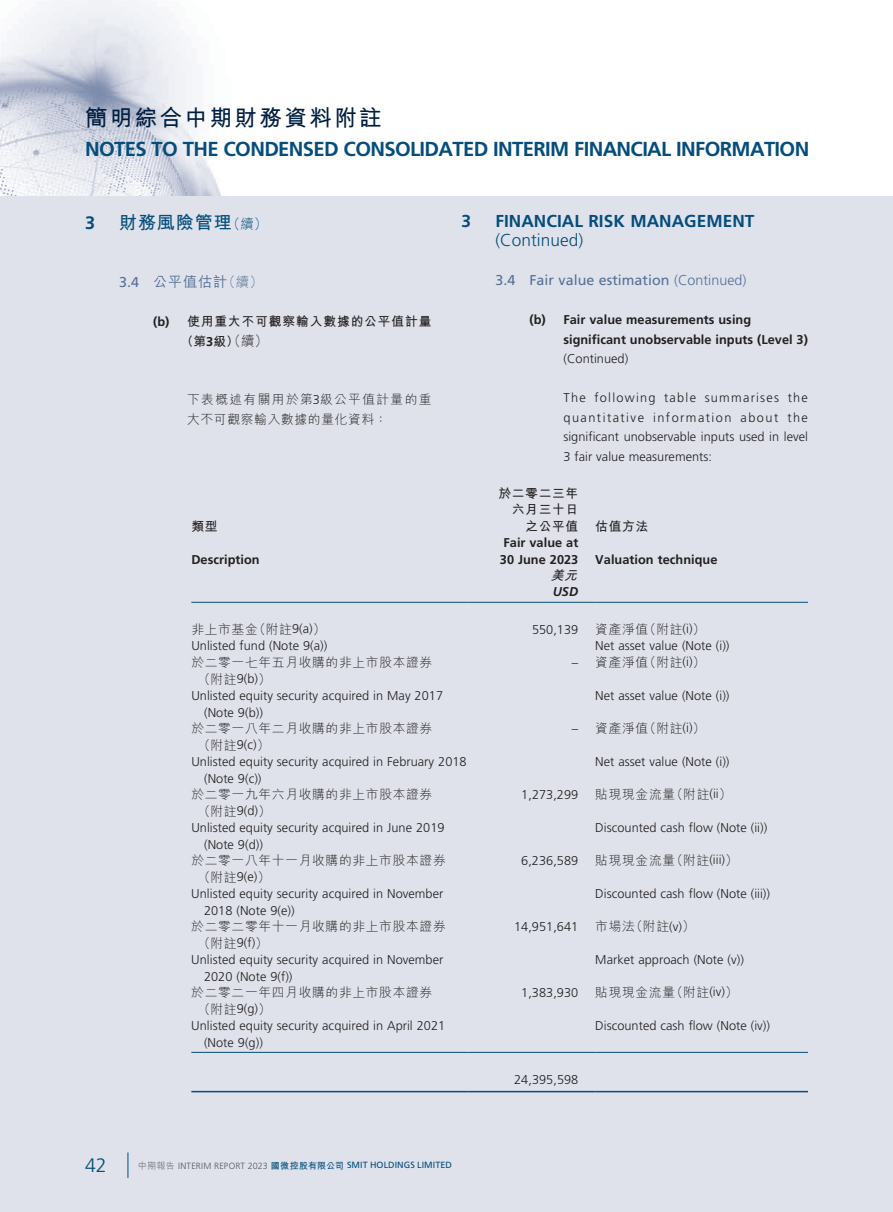
<style>
.page{position:relative;width:893px;height:1212px;background:#fff}
.page>*{position:absolute;margin:0;border:0;box-sizing:border-box;transform-origin:0 0}
.t1{font:700 22.5px "M Hei HK";letter-spacing:.11em;color:#001e40}
.t2{font:700 20.25px "Frutiger LT Std";letter-spacing:-.03em;color:#044d7c}
.t3{font:300 19.5px "Frutiger LT Std";color:#044d7c}
.t4{font:700 18px "M Hei HK";letter-spacing:.055em;color:#044d7c}
.t5{font:700 18px "Frutiger LT Std";color:#044d7c}
.t6{font:700 17.25px "Frutiger LT Std";letter-spacing:.005em;color:#044d7c}
.t7{font:300 17.25px "Frutiger LT Std";letter-spacing:.005em;color:#044d7c}
.t8{font:14.25px "Frutiger LT Std";letter-spacing:.005em;color:#557096}
.t9{font:500 14.25px "M Hei HK";letter-spacing:.055em;color:#557096}
.t10{font:300 12.75px/16.5px "Frutiger LT Std";letter-spacing:.005em;color:#231f20}
.t11{font:300 12.75px/16.5px "M Hei HK";letter-spacing:.055em;color:#231f20}
.t12{font:700 12.75px/19.5px "Frutiger LT Std";letter-spacing:.005em;color:#231f20}
.t13{font:700 12.75px/16.5px "M Hei HK";letter-spacing:.07em;color:#231f20}
.t14{font:300 12.75px/19.5px "M Hei HK";letter-spacing:.11em;color:#231f20}
.t15{font:italic 700 12.75px "Frutiger LT Std";color:#231f20}
.t16{font:italic 700 12.75px "M Hei HK";color:#231f20}
.t17{font:9px "Frutiger LT Std";letter-spacing:.005em;color:#044d7c}
.s1{font-weight:300;font-size:13.5px}
.s2{font-family:"Frutiger LT Std";font-weight:400}
.s3{font-family:"Frutiger LT Std"}
.s4{font-weight:300}
.s5{font-family:"M Hei HK";font-weight:300;color:#57585a}
.s6{font-weight:300;color:#57585a}
.s7{font-family:"M Hei HK";font-weight:700}
</style>
<div class="page">
<div style="left:0;top:0;width:892px;height:1212px;background:#dfe2eb"></div>
<img style="left:0;top:0;width:892px;height:196px">
<svg style="left:128px;top:1152px;width:1px;height:26px"></svg>
<hr style="left:191px;top:602px;width:277px;height:1px;background:#044d7c">
<hr style="left:468px;top:602px;width:127px;height:1px;background:#044d7c">
<hr style="left:595px;top:602px;width:213px;height:1px;background:#044d7c">
<hr style="left:191px;top:1052px;width:277px;height:1px;background:#044d7c">
<hr style="left:468px;top:1052px;width:127px;height:1px;background:#044d7c">
<hr style="left:595px;top:1052px;width:213px;height:1px;background:#044d7c">
<hr style="left:191px;top:1091px;width:277px;height:1px;background:#044d7c">
<hr style="left:468px;top:1091px;width:127px;height:1px;background:#044d7c">
<hr style="left:595px;top:1091px;width:213px;height:1px;background:#044d7c">
<h1 class="t1" style="left:85px;top:102px;width:298px">簡明綜合中期財務資料附註</h1>
<h2 class="t2" style="left:85px;top:137px;width:726px">NOTES TO THE CONDENSED CONSOLIDATED INTERIM FINANCIAL INFORMATION</h2>
<h3 class="t5" style="left:85px;top:212px;width:12px">3</h3>
<h3 class="t4" style="left:119px;top:209px;width:150px">財務風險管理<span class="s1">（續）</span></h3>
<p class="t9" style="left:119px;top:272px;width:145px"><span class="s2">3.4</span> 公平值估計<span class="s1">（續）</span></p>
<p class="t13" style="left:181px;top:311px;width:252px;line-height:19.5px;text-indent:-28px"><span class="s3">(b)</span> 使用重大不可觀察輸入數據的公平值計量（第<span class="s3">3</span>級）<span class="s1">（續）</span></p>
<p class="t14" style="left:187px;top:390px;width:246px">下表概述有關用於第<span class="s3">3</span>級公平值計量的重大不可觀察輸入數據的量化資料：</p>
<p class="t13" style="left:191px;top:516px;width:28px">類型</p>
<p class="t12" style="left:191px;top:549px;width:70px">Description</p>
<h3 class="t6" style="left:461px;top:211px;width:11px">3</h3>
<h3 class="t6" style="left:495px;top:211px;width:261px">FINANCIAL RISK MANAGEMENT</h3>
<h3 class="t7" style="left:495px;top:231px;width:89px">(Continued)</h3>
<p class="t8" style="left:495px;top:272px;width:253px">3.4 Fair value estimation <span class="s4">(Continued)</span></p>
<p class="t12" style="left:563px;top:310px;width:246px;text-indent:-34px">(b) Fair value measurements using significant unobservable inputs (Level 3)</p>
<p class="t10" style="left:563px;top:351px;width:66px">(Continued)</p>
<p class="t10" style="left:563px;top:388px;width:246px;line-height:19.5px;text-align:justify">The following table summarises the quantitative information about the significant unobservable inputs used in level 3 fair value measurements:</p>
<p class="t13" style="left:498px;top:483px;width:81px;text-align:right">於二零二三年六月三十日之公平值</p>
<p class="t12" style="left:500px;top:534px;width:80px;line-height:16.5px">Fair value at<br>30 June 2023</p>
<p class="t16" style="left:551px;top:566px;width:32px">美元</p>
<p class="t15" style="left:553px;top:584px;width:27px">USD</p>
<p class="t13" style="left:595px;top:516px;width:55px">估值方法</p>
<p class="t12" style="left:595px;top:549px;width:124px">Valuation technique</p>
<p class="t11" style="left:191px;top:621px;width:136px">非上市基金（附註<span class="s3">9(a)</span>）</p>
<p class="t10" style="left:532px;top:621px;width:48px">550,139</p>
<p class="t11" style="left:595px;top:621px;width:112px">資產淨值（附註<span class="s3">(i)</span>）</p>
<p class="t10" style="left:191px;top:637px;width:137px">Unlisted fund (Note 9(a))</p>
<p class="t10" style="left:595px;top:637px;width:136px">Net asset value (Note (i))</p>
<p class="t11" style="left:198px;top:654px;width:236px;text-indent:-6px">於二零一七年五月收購的非上市股本證券（附註<span class="s3">9(b)</span>）</p>
<p class="t11" style="left:572px;top:654px;width:135px"><span class="s3">–</span> 資產淨值（附註<span class="s3">(i)</span>）</p>
<p class="t10" style="left:204px;top:687px;width:240px;text-indent:-13px">Unlisted equity security acquired in May 2017 (Note 9(b))</p>
<p class="t10" style="left:595px;top:687px;width:136px">Net asset value (Note (i))</p>
<p class="t11" style="left:198px;top:720px;width:236px;text-indent:-6px">於二零一八年二月收購的非上市股本證券（附註<span class="s3">9(c)</span>）</p>
<p class="t11" style="left:572px;top:720px;width:135px"><span class="s3">–</span> 資產淨值（附註<span class="s3">(i)</span>）</p>
<p class="t10" style="left:204px;top:753px;width:264px;text-indent:-13px">Unlisted equity security acquired in February 2018 (Note 9(c))</p>
<p class="t10" style="left:595px;top:753px;width:136px">Net asset value (Note (i))</p>
<p class="t11" style="left:198px;top:786px;width:236px;text-indent:-6px">於二零一九年六月收購的非上市股本證券（附註<span class="s3">9(d)</span>）</p>
<p class="t10" style="left:521px;top:786px;width:59px">1,273,299</p>
<p class="t11" style="left:595px;top:786px;width:138px">貼現現金流量（附註<span class="s3">(ii</span>）</p>
<p class="t10" style="left:204px;top:819px;width:242px;text-indent:-13px">Unlisted equity security acquired in June 2019 (Note 9(d))</p>
<p class="t10" style="left:595px;top:819px;width:173px">Discounted cash flow (Note (ii))</p>
<p class="t11" style="left:198px;top:852px;width:250px;text-indent:-6px">於二零一八年十一月收購的非上市股本證券（附註<span class="s3">9(e)</span>）</p>
<p class="t10" style="left:521px;top:852px;width:59px">6,236,589</p>
<p class="t11" style="left:595px;top:852px;width:144px">貼現現金流量（附註<span class="s3">(iii)</span>）</p>
<p class="t10" style="left:204px;top:885px;width:241px;text-indent:-13px">Unlisted equity security acquired in November<br>2018 (Note 9(e))</p>
<p class="t10" style="left:595px;top:885px;width:176px">Discounted cash flow (Note (iii))</p>
<p class="t11" style="left:198px;top:918px;width:250px;text-indent:-6px">於二零二零年十一月收購的非上市股本證券（附註<span class="s3">9(f)</span>）</p>
<p class="t10" style="left:514px;top:918px;width:66px">14,951,641</p>
<p class="t11" style="left:595px;top:918px;width:101px">市場法（附註<span class="s3">(v)</span>）</p>
<p class="t10" style="left:204px;top:951px;width:241px;text-indent:-13px">Unlisted equity security acquired in November<br>2020 (Note 9(f))</p>
<p class="t10" style="left:595px;top:951px;width:150px">Market approach (Note (v))</p>
<p class="t11" style="left:198px;top:984px;width:236px;text-indent:-6px">於二零二一年四月收購的非上市股本證券（附註<span class="s3">9(g)</span>）</p>
<p class="t10" style="left:521px;top:984px;width:59px">1,383,930</p>
<p class="t11" style="left:595px;top:984px;width:144px">貼現現金流量（附註<span class="s3">(iv)</span>）</p>
<p class="t10" style="left:204px;top:1017px;width:243px;text-indent:-13px">Unlisted equity security acquired in April 2021 (Note 9(g))</p>
<p class="t10" style="left:595px;top:1017px;width:176px">Discounted cash flow (Note (iv))</p>
<p class="t10" style="left:514px;top:1071px;width:66px">24,395,598</p>
<h3 class="t3" style="left:85px;top:1154px;width:23px">42</h3>
<p class="t17" style="left:138px;top:1160px;width:315px"><span class="s5">中期報告</span> <span class="s6">INTERIM REPORT 2023</span> <span class="s7">國微控股有限公司</span> SMIT HOLDINGS LIMITED</p>
</div>
